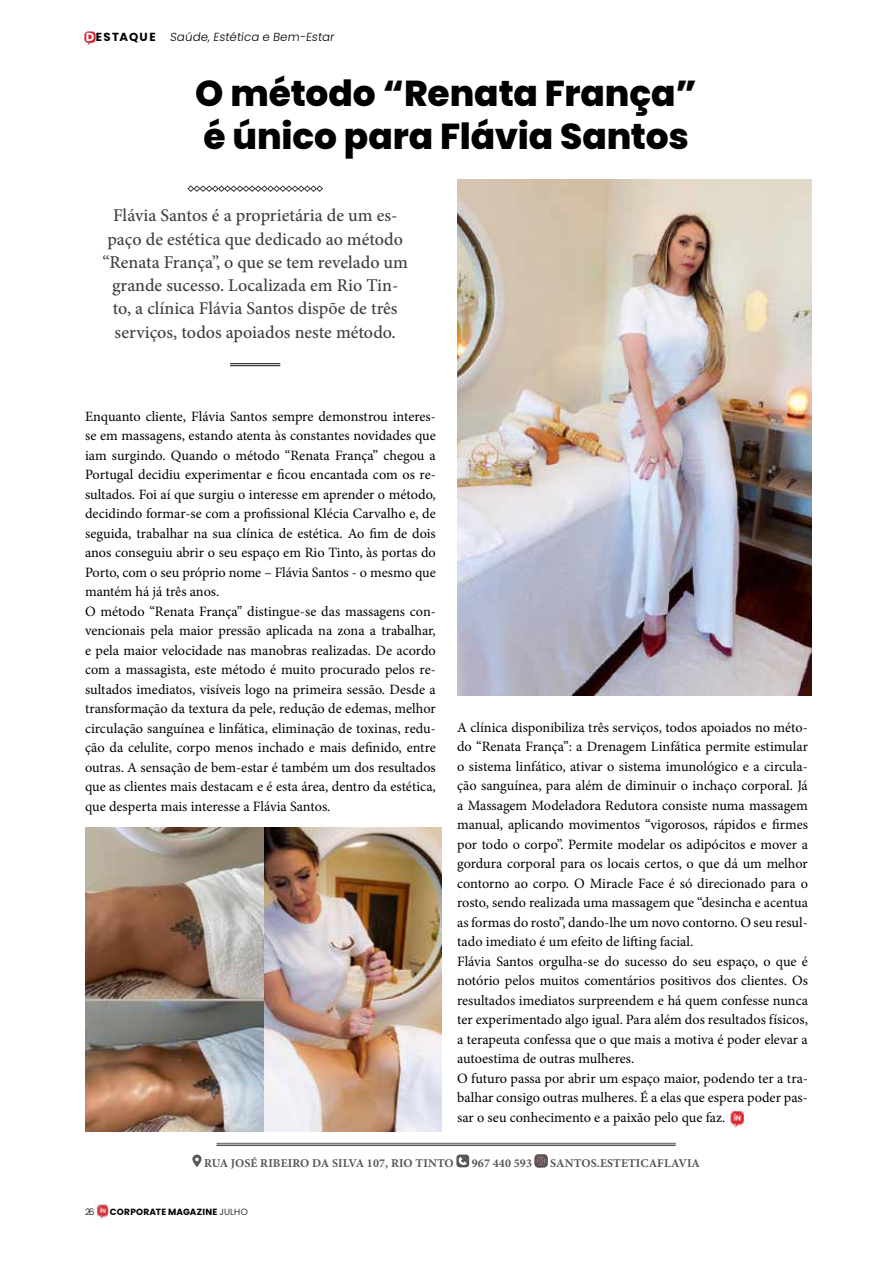
<style>
.page{position:relative;width:893px;height:1263px;background:#fff}
.page>*{position:absolute;margin:0;border:0;box-sizing:border-box;transform-origin:0 0}
.t1{font:800 36px/43.2px "Poppins";letter-spacing:-.005em;color:#000}
.t2{font:500 18px/23.2px "Minion Pro";color:#3f3f3e;text-align:center}
.t3{font:14.25px/19.5px "Minion Pro";color:#000}
.t4{font:700 12px "Minion Pro";letter-spacing:.01em;color:#575756}
.t5{font:300 11.7px "Poppins";color:#000}
.t6{font:700 9px "Poppins";letter-spacing:.025em;color:#000}
.t7{font:300 9px "Poppins";color:#000}
.s1{font-weight:700;color:#fff}
.s2{font-weight:700}
.s3{font-weight:300}
</style>
<div class="page">
<img style="left:95px;top:1204px;width:15px;height:14px">
<svg style="left:84px;top:31px;width:12px;height:14px"></svg>
<img style="left:85px;top:827px;width:356px;height:304px">
<svg style="left:187px;top:185px;width:136px;height:7px"></svg>
<hr style="left:230px;top:363px;width:50px;height:1px;background:#3f3f3e">
<hr style="left:230px;top:365px;width:50px;height:1px;background:#3f3f3e">
<img style="left:730px;top:1110px;width:16px;height:18px">
<hr style="left:216px;top:1143px;width:460px;height:1px;background:#575756">
<hr style="left:216px;top:1144px;width:460px;height:2px;background:#575756">
<svg style="left:192px;top:1154px;width:9px;height:13px"></svg>
<svg style="left:456px;top:1154px;width:13px;height:13px"></svg>
<svg style="left:535px;top:1154px;width:12px;height:13px"></svg>
<img style="left:457px;top:180px;width:355px;height:515px">
<p class="t5" style="left:86px;top:30px;width:252px"><span class="s1">D</span> <span class="s2">E S T A Q U E</span> Saúde, Estética e Bem-Estar</p>
<h1 class="t1" style="left:195px;top:72px;width:503px">O método “Renata França” é único para Flávia Santos</h1>
<p class="t2" style="left:103px;top:204px;width:307px">Flávia Santos é a proprietária de um es&shy;paço de estética que dedicado ao método “Renata França”, o que se tem revelado um grande sucesso. Localizada em Rio Tin&shy;to, a clínica Flávia Santos dispõe de três serviços, todos apoiados neste método.</p>
<p class="t3" style="left:85px;top:406px;width:352px">Enquanto cliente, Flávia Santos sempre demonstrou interes&shy;se em massagens, estando atenta às constantes novidades que iam surgindo. Quando o método “Renata França” chegou a Portugal decidiu experimentar e ficou encantada com os re&shy;sultados. Foi aí que surgiu o interesse em aprender o método, decidindo formar-se com a profissional Klécia Carvalho e, de seguida, trabalhar na sua clínica de estética. Ao fim de dois anos conseguiu abrir o seu espaço em Rio Tinto, às portas do Porto, com o seu próprio nome – Flávia Santos - o mesmo que mantém há já três anos.<br>O método “Renata França” distingue-se das massagens con&shy;vencionais pela maior pressão aplicada na zona a trabalhar, e pela maior velocidade nas manobras realizadas. De acordo com a massagista, este método é muito procurado pelos re&shy;sultados imediatos, visíveis logo na primeira sessão. Desde a transformação da textura da pele, redução de edemas, melhor circulação sanguínea e linfática, eliminação de toxinas, redu&shy;ção da celulite, corpo menos inchado e mais definido, entre outras. A sensação de bem-estar é também um dos resultados que as clientes mais destacam e é esta área, dentro da estética, que desperta mais interesse a Flávia Santos.</p>
<p class="t3" style="left:457px;top:718px;width:352px">A clínica disponibiliza três serviços, todos apoiados no méto&shy;do “Renata França”: a Drenagem Linfática permite estimular o sistema linfático, ativar o sistema imunológico e a circula&shy;ção sanguínea, para além de diminuir o inchaço corporal. Já a Massagem Modeladora Redutora consiste numa massagem manual, aplicando movimentos “vigorosos, rápidos e firmes por todo o corpo”. Permite modelar os adipócitos e mover a gordura corporal para os locais certos, o que dá um melhor contorno ao corpo. O Miracle Face é só direcionado para o rosto, sendo realizada uma massagem que “desincha e acentua as formas do rosto”, dando-lhe um novo contorno. O seu resul&shy;tado imediato é um efeito de lifting facial.<br>Flávia Santos orgulha-se do sucesso do seu espaço, o que é notório pelos muitos comentários positivos dos clientes. Os resultados imediatos surpreendem e há quem confesse nunca ter experimentado algo igual. Para além dos resultados físicos, a terapeuta confessa que o que mais a motiva é poder elevar a autoestima de outras mulheres.<br>O futuro passa por abrir um espaço maior, podendo ter a tra&shy;balhar consigo outras mulheres. É a elas que espera poder pas&shy;sar o seu conhecimento e a paixão pelo que faz.</p>
<p class="t4" style="left:204px;top:1155px;width:251px">RUA JOSÉ RIBEIRO DA SILVA 107, RIO TINTO</p>
<p class="t4" style="left:472px;top:1155px;width:62px">967 440 593</p>
<p class="t4" style="left:550px;top:1155px;width:151px">SANTOS.ESTETICAFLAVIA</p>
<p class="t7" style="left:85px;top:1206px;width:11px">26</p>
<p class="t6" style="left:110px;top:1206px;width:139px">CORPORATE MAGAZINE <span class="s3">JULHO</span></p>
</div>
